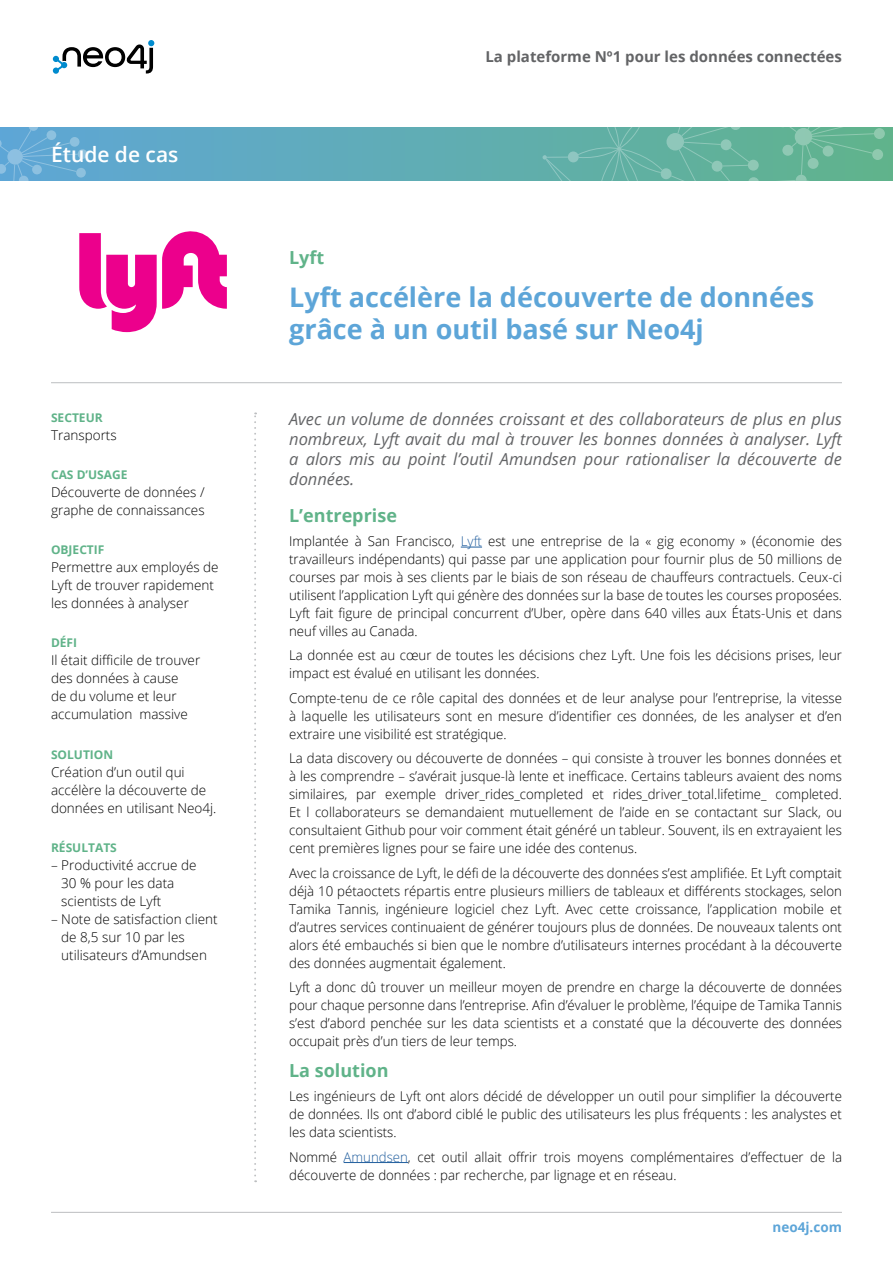
<style>
.page{position:relative;width:893px;height:1263px;background:#fff}
.page>*{position:absolute;margin:0;border:0;box-sizing:border-box;transform-origin:0 0}
.t1{font:700 27px/32.4px "Open Sans";color:#5da5d8}
.t2{font:600 21px "Open Sans";color:#fff}
.t3{font:700 18px "Open Sans";color:#60b389}
.t4{font:italic 16.5px/19.8px "Open Sans";color:#636466;text-align:justify}
.t5{font:700 15px "Open Sans";color:#636466}
.t6{font:300 13.5px/18px "Open Sans";color:#000}
.t7{font:700 13.5px "Open Sans";color:#5da5d8}
.t8{font:700 12px "Open Sans";color:#60b389}
.s1{color:#215e9e}
.s2{color:#fff}
</style>
<div class="page">
<hr style="left:51px;top:1212px;width:791px;height:1px;background:#bcbec0">
<hr style="left:51px;top:382px;width:791px;height:1px;background:#bcbec0">
<svg style="left:254px;top:412px;width:2px;height:770px"></svg>
<svg style="left:79px;top:127px;width:814px;height:54px;background:#5fabbb"></svg>
<svg style="left:666px;top:133px;width:18px;height:17px"></svg>
<div style="left:661px;top:168px;width:11px;height:11px;background:#8fc7bb;border-radius:50%"></div>
<div style="left:874px;top:128px;width:11px;height:11px;background:#8fc9ae;border-radius:50%"></div>
<div style="left:872px;top:149px;width:11px;height:11px;background:#8fc9ae;border-radius:50%"></div>
<svg style="left:542px;top:127px;width:121px;height:54px;background:#64b1a6"></svg>
<svg style="left:670px;top:127px;width:205px;height:54px;background:#66b49a"></svg>
<div style="left:78px;top:149px;width:9px;height:10px;background:#8dc1de;border-radius:50%"></div>
<div style="left:76px;top:168px;width:10px;height:10px;background:#8dc1de;border-radius:50%"></div>
<svg style="left:0;top:127px;width:79px;height:54px;background:#66abd5"></svg>
<svg style="left:53px;top:40px;width:101px;height:34px"></svg>
<svg style="left:461px;top:547px;width:21px;height:1px"></svg>
<hr style="left:344px;top:1162px;width:64px;height:1px;background:#215e9e">
<svg style="left:79px;top:231px;width:148px;height:101px"></svg>
<h2 class="t2" style="left:51px;top:140px;width:129px">Étude de cas</h2>
<p class="t8" style="left:51px;top:409px;width:53px">SECTEUR</p>
<p class="t6" style="left:51px;top:425px;width:67px">Transports</p>
<p class="t8" style="left:51px;top:466px;width:78px">CAS D’USAGE</p>
<p class="t6" style="left:51px;top:483px;width:155px">Découverte de données / graphe de connaissances</p>
<p class="t8" style="left:51px;top:541px;width:55px">OBJECTIF</p>
<p class="t6" style="left:51px;top:558px;width:169px">Permettre aux employés de<br>Lyft de trouver rapidement les données à analyser</p>
<p class="t8" style="left:51px;top:635px;width:28px">DÉFI</p>
<p class="t6" style="left:51px;top:651px;width:151px">Il était difficile de trouver des données à cause<br>de du volume et leur accumulation massive</p>
<p class="t8" style="left:51px;top:746px;width:64px">SOLUTION</p>
<p class="t6" style="left:51px;top:762px;width:167px">Création d’un outil qui accélère la découverte de données en utilisant Neo4j.</p>
<p class="t8" style="left:51px;top:839px;width:67px">RÉSULTATS</p>
<p class="t6" style="left:61px;top:856px;width:137px;text-indent:-10px">– Productivité accrue de<br>30 % pour les data scientists de Lyft</p>
<p class="t6" style="left:61px;top:910px;width:158px;text-indent:-10px">– Note de satisfaction client de 8,5 sur 10 par les utilisateurs d’Amundsen</p>
<p class="t5" style="left:485px;top:46px;width:358px">La plateforme Nº1 pour les données connectées</p>
<h3 class="t3" style="left:289px;top:245px;width:37px">Lyft</h3>
<h1 class="t1" style="left:289px;top:280px;width:527px">Lyft accélère la découverte de données grâce à un outil basé sur Neo4j</h1>
<p class="t4" style="left:289px;top:409px;width:554px">Avec un volume de données croissant et des collaborateurs de plus en plus nombreux, Lyft avait du mal à trouver les bonnes données à analyser. Lyft a alors mis au point l’outil Amundsen pour rationaliser la découverte de données.</p>
<h3 class="t3" style="left:289px;top:502px;width:109px">L’entreprise</h3>
<p class="t6" style="left:289px;top:532px;width:554px;text-align:justify">Implantée à San Francisco, <span class="s1">Lyft</span> est une entreprise de la « gig economy » (économie des travailleurs indépendants) qui passe par une application pour fournir plus de 50 millions de courses par mois à ses clients par le biais de son réseau de chauffeurs contractuels. Ceux-ci utilisent l’application Lyft qui génère des données sur la base de toutes les courses proposées.<br>Lyft fait figure de principal concurrent d’Uber, opère dans 640 villes aux États-Unis et dans neuf villes au Canada.</p>
<p class="t6" style="left:289px;top:646px;width:554px">La donnée est au cœur de toutes les décisions chez Lyft. Une fois les décisions prises, leur impact est évalué en utilisant les données.</p>
<p class="t6" style="left:289px;top:688px;width:554px;text-align:justify">Compte-tenu de ce rôle capital des données et de leur analyse pour l’entreprise, la vitesse à laquelle les utilisateurs sont en mesure d’identifier ces données, de les analyser et d’en extraire une visibilité est stratégique.</p>
<p class="t6" style="left:289px;top:749px;width:554px;text-align:justify">La data discovery ou découverte de données – qui consiste à trouver les bonnes données et à les comprendre – s’avérait jusque-là lente et inefficace. Certains tableurs avaient des noms similaires, par exemple driver_rides_completed et rides_driver_total.lifetime_ completed.<br>Et l collaborateurs se demandaient mutuellement de l’aide en se contactant sur Slack, ou consultaient Github pour voir comment était généré un tableur. Souvent, ils en extrayaient les cent premières lignes pour se faire une idée des contenus.</p>
<p class="t6" style="left:289px;top:863px;width:554px;text-align:justify">Avec la croissance de Lyft, le défi de la découverte des données s’est amplifiée. Et Lyft comptait déjà 10 pétaoctets répartis entre plusieurs milliers de tableaux et différents stockages, selon Tamika Tannis, ingénieure logiciel chez Lyft. Avec cette croissance, l’application mobile et d’autres services continuaient de générer toujours plus de données. De nouveaux talents ont alors été embauchés si bien que le nombre d’utilisateurs internes procédant à la découverte des données augmentait également.</p>
<p class="t6" style="left:289px;top:978px;width:554px;text-align:justify">Lyft a donc dû trouver un meilleur moyen de prendre en charge la découverte de données pour chaque personne dans l’entreprise. Afin d’évaluer le problème, l’équipe de Tamika Tannis s’est d’abord penchée sur les data scientists et a constaté que la découverte des données occupait près d’un tiers de leur temps.</p>
<h3 class="t3" style="left:289px;top:1057px;width:101px">La solution</h3>
<p class="t6" style="left:289px;top:1087px;width:554px;text-align:justify">Les ingénieurs de Lyft ont alors décidé de développer un outil pour simplifier la découverte de données. Ils ont d’abord ciblé le public des utilisateurs les plus fréquents : les analystes et les data scientists.</p>
<p class="t6" style="left:289px;top:1147px;width:554px">Nommé <span class="s1">Amundsen</span>, cet outil allait offrir trois moyens complémentaires d’effectuer de la découverte de données : par recherche, par lignage et en réseau.</p>
<p class="t7" style="left:734px;top:1218px;width:109px"><span class="s2">www.</span>neo4j.com</p>
</div>
